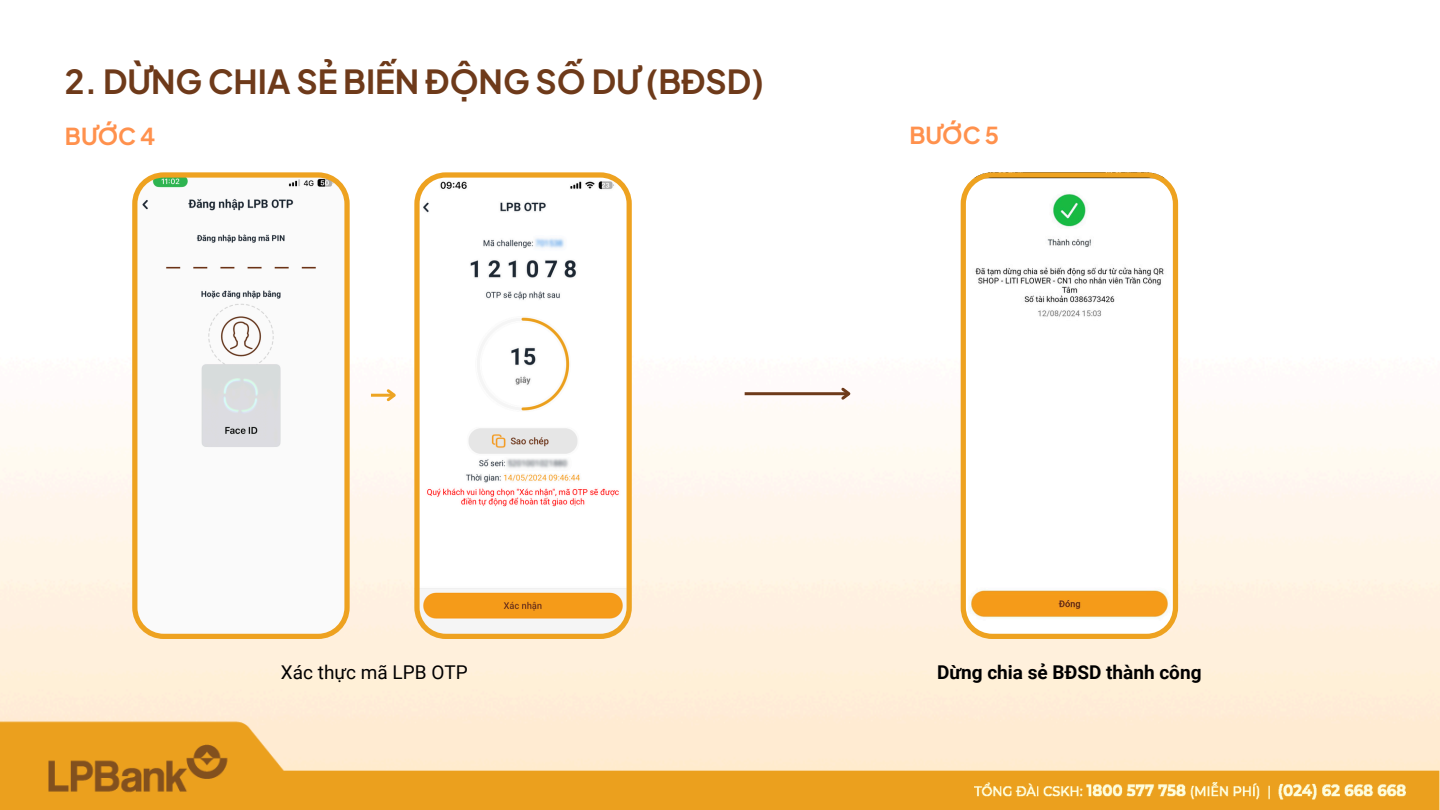
<style>
.page{position:relative;width:1440px;height:810px;background:#fff}
.page>*{position:absolute;margin:0;border:0;box-sizing:border-box;transform-origin:0 0}
.t1{font:700 33px "Plus Jakarta Sans";color:#6e3a1a}
.t2{font:700 23.3px "Plus Jakarta Sans";color:#ff914d}
.t3{font:700 19px "Roboto";color:#000}
.t4{font:19px "Roboto";color:#000}
</style>
<div class="page">
<img style="left:0;top:703px;width:1440px;height:107px">
<img style="left:974px;top:783px;width:431px;height:16px">
<svg style="left:132px;top:172px;width:218px;height:467px"></svg>
<svg style="left:414px;top:172px;width:218px;height:467px"></svg>
<svg style="left:961px;top:172px;width:217px;height:467px"></svg>
<hr style="left:371px;top:394px;width:23px;height:3px;background:#eda423">
<svg style="left:384px;top:387px;width:15px;height:17px"></svg>
<hr style="left:745px;top:392px;width:104px;height:3px;background:#6e3a1a">
<svg style="left:839px;top:385px;width:15px;height:17px"></svg>
<p class="t1" style="left:65px;top:60px;width:700px">2. DỪNG CHIA SẺ BIẾN ĐỘNG SỐ DƯ (BĐSD)</p>
<p class="t2" style="left:65px;top:121px;width:92px">BƯỚC 4</p>
<p class="t2" style="left:909px;top:120px;width:91px">BƯỚC 5</p>
<h3 class="t4" style="left:281px;top:661px;width:188px">Xác thực mã LPB OTP</h3>
<p class="t3" style="left:937px;top:661px;width:266px">Dừng chia sẻ BĐSD thành công</p>
</div>
